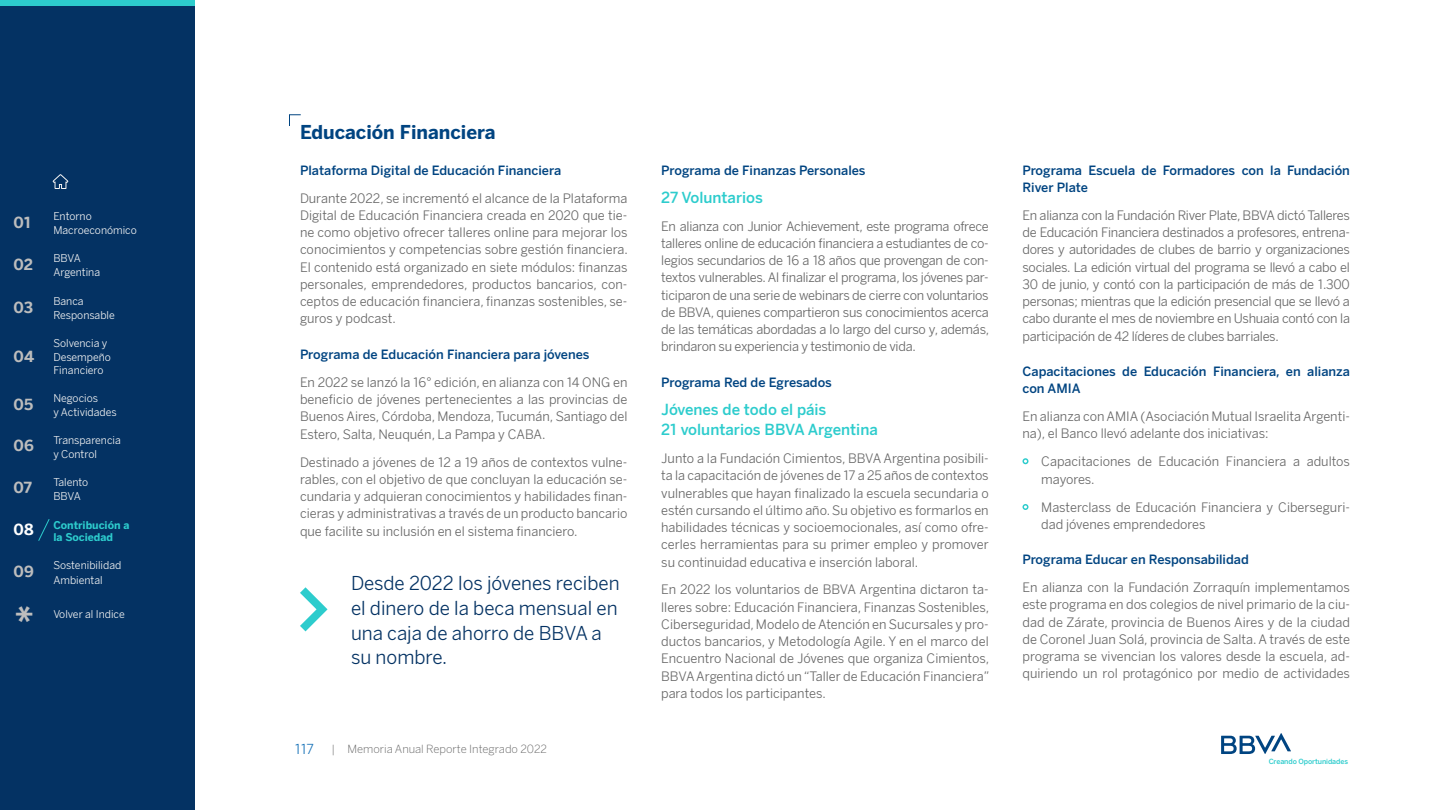
<style>
.page{position:relative;width:1440px;height:810px;background:#fff}
.page>*{position:absolute;margin:0;border:0;box-sizing:border-box;transform-origin:0 0}
.t1{font:700 36px "BBVA Benton Sans";color:#bdbdbd}
.t2{font:18.75px/24.8px "BBVA Benton Sans";color:#043263}
.t3{font:700 18.75px "BBVA Benton Sans";color:#004481}
.t4{font:300 15px/20.5px "BBVA Benton Sans";color:#2dcccd}
.t5{font:700 15px "BBVA Benton Sans";color:#bdbdbd}
.t6{font:700 15px "BBVA Benton Sans";color:#fff}
.t7{font:13.5px "BBVA Benton Sans";color:#1973b8}
.t8{font:12.75px/17.2px "BBVA Benton Sans";color:#666;text-align:justify}
.t9{font:500 12.75px/17.2px "Benton Sans BBVA";color:#004481}
.t10{font:300 11.25px "BBVA Benton Sans";color:#666}
.t11{font:10.5px/14.1px "BBVA Benton Sans";color:#f4f4f4}
.t12{font:700 10.5px/12.6px "BBVA Benton Sans";color:#2dcccd}
.t13{font:500 7.12px "Benton Sans BBVA";letter-spacing:-.015em;color:#2dcccd}
</style>
<div class="page">
<div style="left:0;top:0;width:195px;height:810px;background:#043263"></div>
<svg style="left:52px;top:174px;width:17px;height:15px"></svg>
<svg style="left:1221px;top:733px;width:70px;height:21px"></svg>
<div style="left:0;top:0;width:195px;height:6px;background:#2dcccd"></div>
<svg style="left:38px;top:519px;width:12px;height:22px"></svg>
<svg style="left:289px;top:114px;width:12px;height:12px"></svg>
<svg style="left:300px;top:587px;width:28px;height:44px"></svg>
<svg style="left:1023px;top:458px;width:6px;height:6px"></svg>
<svg style="left:1023px;top:504px;width:6px;height:6px"></svg>
<p class="t5" style="left:14px;top:214px;width:19px">01</p>
<p class="t5" style="left:14px;top:255px;width:21px">02</p>
<p class="t5" style="left:14px;top:298px;width:21px">03</p>
<p class="t5" style="left:14px;top:347px;width:22px">04</p>
<p class="t5" style="left:14px;top:395px;width:21px">05</p>
<p class="t5" style="left:14px;top:437px;width:22px">06</p>
<p class="t5" style="left:14px;top:478px;width:20px">07</p>
<p class="t6" style="left:14px;top:521px;width:22px">08</p>
<p class="t5" style="left:14px;top:562px;width:22px">09</p>
<h1 class="t1" style="left:15px;top:597px;width:20px">*</h1>
<p class="t11" style="left:53px;top:209px;width:85px">Entorno<br>Macroeconómico</p>
<p class="t11" style="left:53px;top:251px;width:48px">BBVA<br>Argentina</p>
<p class="t11" style="left:53px;top:294px;width:63px">Banca<br>Responsable</p>
<p class="t11" style="left:53px;top:336px;width:59px">Solvencia y<br>Desempeño</p>
<p class="t11" style="left:53px;top:363px;width:52px">Financiero</p>
<p class="t11" style="left:53px;top:391px;width:65px">Negocios<br>y Actividades</p>
<p class="t11" style="left:53px;top:433px;width:69px">Transparencia y Control</p>
<p class="t11" style="left:53px;top:476px;width:37px">Talento<br>BBVA</p>
<p class="t12" style="left:53px;top:519px;width:78px">Contribución a la Sociedad</p>
<p class="t11" style="left:53px;top:559px;width:69px">Sostenibilidad<br>Ambiental</p>
<p class="t11" style="left:53px;top:607px;width:73px">Volver al Indice</p>
<h2 class="t3" style="left:300px;top:121px;width:197px">Educación Financiera</h2>
<p class="t9" style="left:300px;top:162px;width:263px">Plataforma Digital de Educación Financiera</p>
<p class="t8" style="left:300px;top:189px;width:329px">Durante 2022, se incrementó el alcance de la Plataforma Digital de Educación Financiera creada en 2020 que tie&shy;ne como objetivo ofrecer talleres online para mejorar los conocimientos y competencias sobre gestión financiera.<br>El contenido está organizado en siete módulos: finanzas personales, emprendedores, productos bancarios, con&shy;ceptos de educación financiera, finanzas sostenibles, se&shy;guros y podcast.</p>
<p class="t9" style="left:300px;top:346px;width:291px">Programa de Educación Financiera para jóvenes</p>
<p class="t8" style="left:300px;top:374px;width:329px">En 2022 se lanzó la 16° edición, en alianza con 14 ONG en beneficio de jóvenes pertenecientes a las provincias de Buenos Aires, Córdoba, Mendoza, Tucumán, Santiago del Estero, Salta, Neuquén, La Pampa y CABA.</p>
<p class="t8" style="left:300px;top:453px;width:329px">Destinado a jóvenes de 12 a 19 años de contextos vulne&shy;rables, con el objetivo de que concluyan la educación se&shy;cundaria y adquieran conocimientos y habilidades finan&shy;cieras y administrativas a través de un producto bancario que facilite su inclusión en el sistema financiero.</p>
<h2 class="t2" style="left:351px;top:571px;width:270px">Desde 2022 los jóvenes reciben el dinero de la beca mensual en una caja de ahorro de BBVA a su nombre.</h2>
<p class="t7" style="left:295px;top:741px;width:20px">117</p>
<p class="t10" style="left:332px;top:742px;width:217px">| Memoria Anual Reporte Integrado 2022</p>
<p class="t9" style="left:661px;top:161px;width:206px">Programa de Finanzas Personales</p>
<p class="t4" style="left:661px;top:187px;width:103px">27 Voluntarios</p>
<p class="t8" style="left:661px;top:217px;width:329px">En alianza con Junior Achievement, este programa ofrece talleres online de educación financiera a estudiantes de co&shy;legios secundarios de 16 a 18 años que provengan de con&shy;textos vulnerables. Al finalizar el programa, los jóvenes par&shy;ticiparon de una serie de webinars de cierre con voluntarios de BBVA, quienes compartieron sus conocimientos acerca de las temáticas abordadas a lo largo del curso y, además, brindaron su experiencia y testimonio de vida.</p>
<p class="t9" style="left:661px;top:374px;width:172px">Programa Red de Egresados</p>
<p class="t4" style="left:661px;top:399px;width:218px">Jóvenes de todo el páis<br>21 voluntarios BBVA Argentina</p>
<p class="t8" style="left:661px;top:450px;width:329px">Junto a la Fundación Cimientos, BBVA Argentina posibili&shy;ta la capacitación de jóvenes de 17 a 25 años de contextos vulnerables que hayan finalizado la escuela secundaria o estén cursando el último año. Su objetivo es formarlos en habilidades técnicas y socioemocionales, así como ofre&shy;cerles herramientas para su primer empleo y promover su continuidad educativa e inserción laboral.</p>
<p class="t8" style="left:661px;top:581px;width:330px">En 2022 los voluntarios de BBVA Argentina dictaron ta&shy;lleres sobre: Educación Financiera, Finanzas Sostenibles, Ciberseguridad, Modelo de Atención en Sucursales y pro&shy;ductos bancarios, y Metodología Agile. Y en el marco del Encuentro Nacional de Jóvenes que organiza Cimientos, BBVA Argentina dictó un “Taller de Educación Financiera” para todos los participantes.</p>
<p class="t9" style="left:1022px;top:161px;width:329px">Programa Escuela de Formadores con la Fundación<br>River Plate</p>
<p class="t8" style="left:1022px;top:207px;width:329px">En alianza con la Fundación River Plate, BBVA dictó Talleres de Educación Financiera destinados a profesores, entrena&shy;dores y autoridades de clubes de barrio y organizaciones sociales. La edición virtual del programa se llevó a cabo el 30 de junio, y contó con la participación de más de 1.300 personas; mientras que la edición presencial que se llevó a cabo durante el mes de noviembre en Ushuaia contó con la participación de 42 líderes de clubes barriales.</p>
<p class="t9" style="left:1022px;top:363px;width:329px">Capacitaciones de Educación Financiera, en alianza con AMIA</p>
<p class="t8" style="left:1022px;top:408px;width:329px">En alianza con AMIA (Asociación Mutual Israelita Argenti&shy;na), el Banco llevó adelante dos iniciativas:</p>
<p class="t8" style="left:1041px;top:453px;width:310px">Capacitaciones de Educación Financiera a adultos mayores.</p>
<p class="t8" style="left:1041px;top:498px;width:310px">Masterclass de Educación Financiera y Ciberseguri&shy;dad jóvenes emprendedores</p>
<p class="t9" style="left:1022px;top:551px;width:228px">Programa Educar en Responsabilidad</p>
<p class="t8" style="left:1022px;top:579px;width:329px">En alianza con la Fundación Zorraquín implementamos este programa en dos colegios de nivel primario de la ciu&shy;dad de Zárate, provincia de Buenos Aires y de la ciudad de Coronel Juan Solá, provincia de Salta. A través de este programa se vivencian los valores desde la escuela, ad&shy;quiriendo un rol protagónico por medio de actividades</p>
<p class="t13" style="left:1269px;top:757px;width:81px">Creando Oportunidades</p>
</div>
